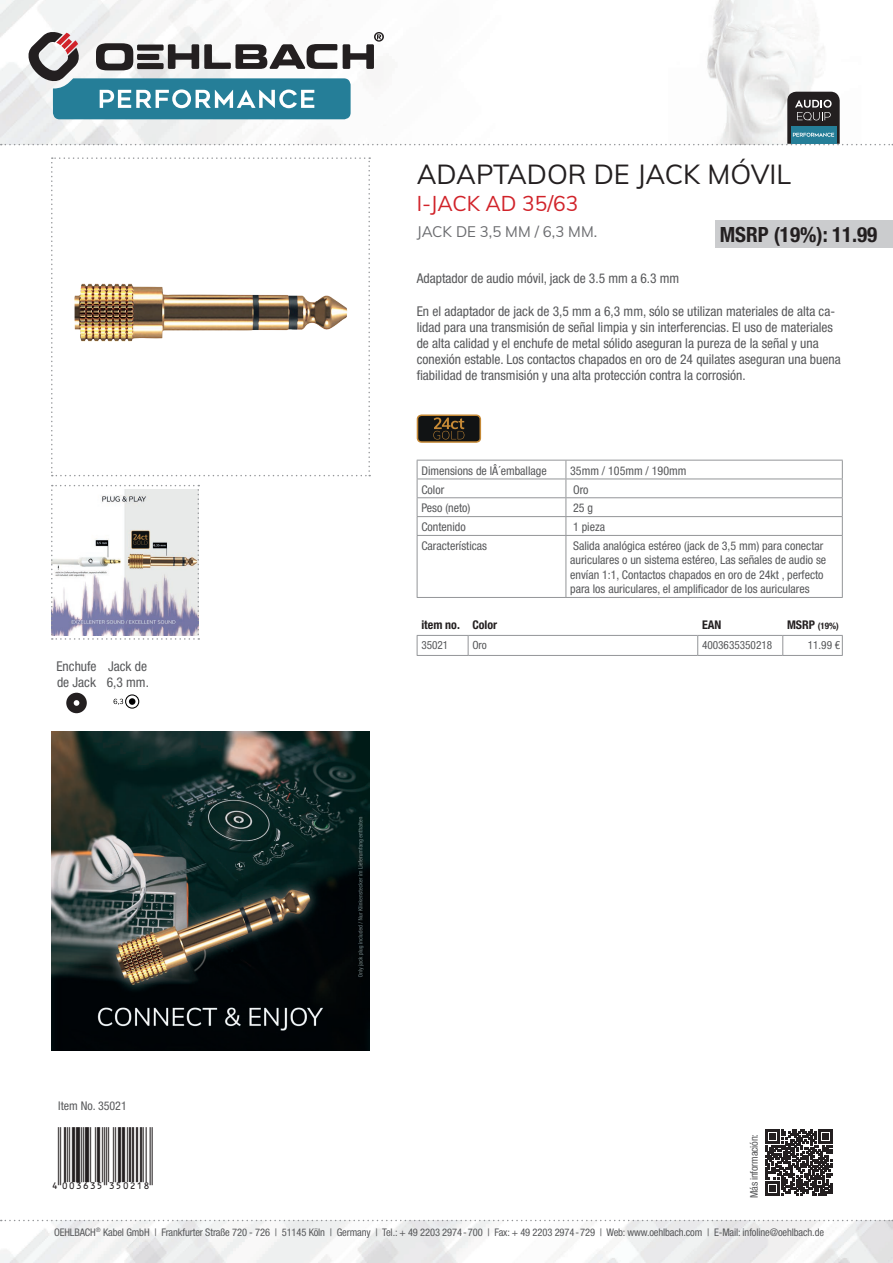
<style>
.page{position:relative;width:893px;height:1263px;background:#fff}
.page>*{position:absolute;margin:0;border:0;box-sizing:border-box;transform-origin:0 0}
.t1{font:27px "Muli";color:#231f20}
.t2{font:27px "EAN";color:#231f20}
.t3{font:700 condensed 21px "Helvetica Neue LTW1 G";color:#231f20}
.t4{font:21px "Muli";color:#d1232a}
.t5{font:15px "Muli";color:#6c6d70}
.t6{font:condensed 13.5px/16.2px "Helvetica Neue LTW1 G";color:#57585a}
.t7{font:condensed 12px/14.4px "Helvetica Neue LTW1 G";color:#57585a}
.t8{font:700 condensed 12px "Helvetica Neue LTW1 G";color:#231f20}
.t9{font:condensed 11.25px "Helvetica Neue LTW1 G";color:#57585a}
.t10{font:condensed 10.5px "Helvetica Neue LTW1 G";letter-spacing:-.01em;color:#57585a}
.t11{font:700 condensed 9px "Helvetica Neue LTW1 G";color:#231f20}
.s1{font-size:12px}
</style>
<div class="page">
<img style="left:0;top:1220px;width:893px;height:43px">
<img style="left:0;top:0;width:818px;height:145px">
<svg style="left:1px;top:1220px;width:892px;height:1px"></svg>
<svg style="left:51px;top:157px;width:319px;height:319px"></svg>
<svg style="left:51px;top:485px;width:148px;height:155px"></svg>
<svg style="left:417px;top:414px;width:64px;height:29px;background:#433623"></svg>
<img style="left:51px;top:732px;width:319px;height:319px">
<svg style="left:66px;top:693px;width:21px;height:20px"></svg>
<svg style="left:114px;top:694px;width:25px;height:15px"></svg>
<div style="left:129px;top:698px;width:6px;height:7px;background:#000001;border-radius:50%"></div>
<svg style="left:766px;top:1129px;width:66px;height:67px"></svg>
<svg style="left:1px;top:31px;width:892px;height:114px"></svg>
<svg style="left:417px;top:636px;width:426px;height:19px"></svg>
<hr style="left:417px;top:655px;width:51px;height:1px;background:#939598">
<hr style="left:468px;top:655px;width:230px;height:1px;background:#939598">
<hr style="left:698px;top:655px;width:85px;height:1px;background:#939598">
<hr style="left:783px;top:655px;width:60px;height:1px;background:#939598">
<hr style="left:417px;top:635px;width:51px;height:1px;background:#939598">
<hr style="left:468px;top:635px;width:230px;height:1px;background:#939598">
<hr style="left:698px;top:635px;width:85px;height:1px;background:#939598">
<hr style="left:783px;top:635px;width:60px;height:1px;background:#939598">
<div style="left:715px;top:220px;width:178px;height:28px;background:#cbccce"></div>
<svg style="left:417px;top:460px;width:426px;height:75px"></svg>
<hr style="left:417px;top:535px;width:149px;height:1px;background:#939598">
<hr style="left:417px;top:536px;width:1px;height:61px;background:#939598">
<hr style="left:566px;top:535px;width:277px;height:1px;background:#939598">
<hr style="left:566px;top:536px;width:1px;height:61px;background:#939598">
<hr style="left:842px;top:536px;width:1px;height:61px;background:#939598">
<hr style="left:417px;top:597px;width:149px;height:1px;background:#939598">
<hr style="left:566px;top:597px;width:277px;height:1px;background:#939598">
<h1 class="t1" style="left:417px;top:155px;width:376px">ADAPTADOR DE JACK MÓVIL</h1>
<h2 class="t4" style="left:417px;top:188px;width:163px">I-JACK AD 35/63</h2>
<p class="t5" style="left:417px;top:221px;width:182px">JACK DE 3,5 MM / 6,3 MM.</p>
<p class="t6" style="left:417px;top:270px;width:264px">Adaptador de audio móvil, jack de 3.5 mm a 6.3 mm</p>
<p class="t6" style="left:417px;top:303px;width:425px">En el adaptador de jack de 3,5 mm a 6,3 mm, sólo se utilizan materiales de alta ca&shy;lidad para una transmisión de señal limpia y sin interferencias. El uso de materiales de alta calidad y el enchufe de metal sólido aseguran la pureza de la señal y una conexión estable. Los contactos chapados en oro de 24 quilates aseguran una buena fiabilidad de transmisión y una alta protección contra la corrosión.</p>
<h2 class="t3" style="left:720px;top:222px;width:159px">MSRP (19%): 11.99</h2>
<p class="t7" style="left:421px;top:463px;width:127px">Dimensions de lÂ´emballage</p>
<p class="t7" style="left:570px;top:463px;width:118px">35mm / 105mm / 190mm</p>
<p class="t7" style="left:421px;top:482px;width:24px">Color</p>
<p class="t7" style="left:573px;top:482px;width:17px">Oro</p>
<p class="t7" style="left:421px;top:501px;width:51px">Peso (neto)</p>
<p class="t7" style="left:573px;top:501px;width:21px">25 g</p>
<p class="t7" style="left:421px;top:520px;width:46px">Contenido</p>
<p class="t7" style="left:573px;top:520px;width:33px">1 pieza</p>
<p class="t7" style="left:421px;top:539px;width:67px">Características</p>
<p class="t7" style="left:570px;top:539px;width:257px">Salida analógica estéreo (jack de 3,5 mm) para conectar auriculares o un sistema estéreo, Las señales de audio se envían 1:1, Contactos chapados en oro de 24kt , perfecto para los auriculares, el amplificador de los auriculares</p>
<p class="t6" style="left:56px;top:658px;width:42px">Enchufe de Jack</p>
<p class="t6" style="left:107px;top:658px;width:44px">Jack de<br>6,3 mm.</p>
<p class="t8" style="left:421px;top:618px;width:77px">item no. Color</p>
<p class="t8" style="left:702px;top:618px;width:21px">EAN</p>
<p class="t11" style="left:787px;top:621px;width:53px"><span class="s1">MSRP</span> (19%)</p>
<p class="t9" style="left:421px;top:639px;width:28px">35021</p>
<p class="t9" style="left:472px;top:639px;width:16px">Oro</p>
<p class="t9" style="left:702px;top:639px;width:72px">4003635350218</p>
<p class="t9" style="left:808px;top:639px;width:34px">11.99 €</p>
<p class="t7" style="left:58px;top:1098px;width:70px">Item No. 35021</p>
<h1 class="t2" style="left:51px;top:1157px;width:103px">4":D=@GI#QSNPOV"</h1>
<p class="t10" style="left:748px;top:1198px;width:66px;rotate:-90deg">Más información:</p>
<p class="t10" style="left:54px;top:1226px;width:771px">OEHLBACH<sup>®</sup> Kabel GmbH | Frankfurter Straße 720 - 726 | 51145 Köln | Germany | Tel.: + 49 2203 2974-700 | Fax: + 49 2203 2974-729 | Web: www.oehlbach.com | E-Mail: infoline@oehlbach.de</p>
</div>
